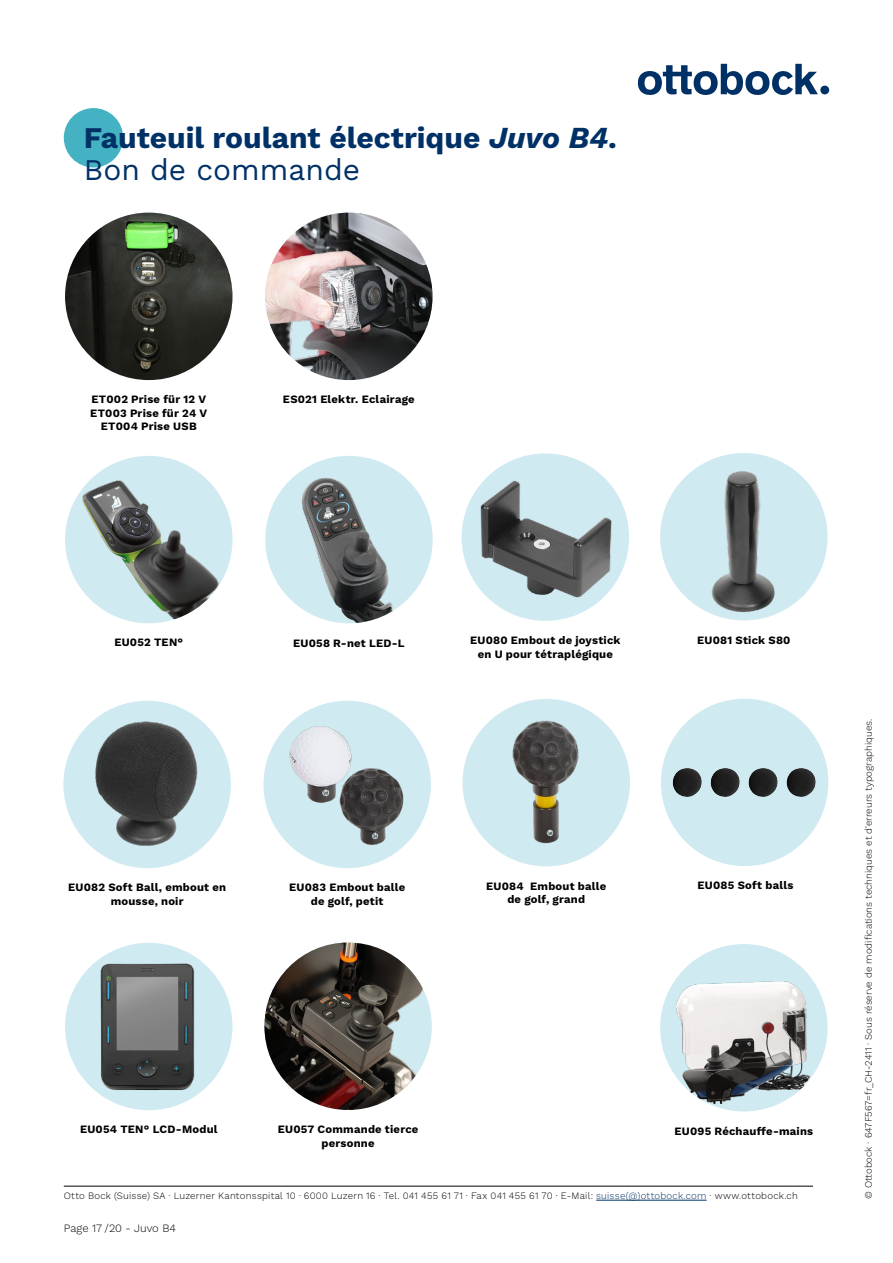
<style>
.page{position:relative;width:893px;height:1263px;background:#fff}
.page>*{position:absolute;margin:0;border:0;box-sizing:border-box;transform-origin:0 0}
.t1{font:700 30px/31.8px "Work Sans";color:#003166}
.t2{font:700 11.25px/13.5px "Work Sans";letter-spacing:.02em;color:#000;text-align:center}
.t3{font:300 11.25px "Work Sans";color:#000}
.t4{font:300 9.75px "Work Sans";letter-spacing:.01em;color:#000}
.s1{font-style:italic}
.s2{font-weight:400}
.s3{color:#003166}
</style>
<div class="page">
<img style="left:265px;top:213px;width:168px;height:167px;border-radius:84px">
<img style="left:65px;top:213px;width:167px;height:167px;border-radius:84px">
<div style="left:263px;top:701px;width:168px;height:167px;background:#d0eaf1;border-radius:50%"></div>
<img style="left:285px;top:722px;width:126px;height:125px">
<div style="left:63px;top:701px;width:168px;height:167px;background:#d0eaf1;border-radius:50%"></div>
<img style="left:79px;top:716px;width:137px;height:137px">
<div style="left:462px;top:699px;width:168px;height:167px;background:#d0eaf1;border-radius:50%"></div>
<img style="left:479px;top:715px;width:134px;height:135px">
<img style="left:264px;top:942px;width:168px;height:168px;border-radius:84px">
<div style="left:661px;top:699px;width:167px;height:167px;background:#d0eaf1;border-radius:50%"></div>
<img style="left:750px;top:768px;width:66px;height:29px">
<div style="left:660px;top:453px;width:168px;height:167px;background:#d0eaf1;border-radius:50%"></div>
<img style="left:668px;top:467px;width:149px;height:149px">
<div style="left:462px;top:453px;width:167px;height:168px;background:#d0eaf1;border-radius:50%"></div>
<img style="left:472px;top:464px;width:146px;height:146px">
<div style="left:660px;top:944px;width:168px;height:167px;background:#d0eaf1;border-radius:50%"></div>
<img style="left:669px;top:960px;width:144px;height:144px">
<div style="left:65px;top:456px;width:167px;height:167px;background:#d0eaf1;border-radius:50%"></div>
<img style="left:73px;top:476px;width:151px;height:147px">
<div style="left:265px;top:456px;width:168px;height:167px;background:#d0eaf1;border-radius:50%"></div>
<img style="left:278px;top:468px;width:155px;height:155px">
<div style="left:65px;top:943px;width:167px;height:167px;background:#d0eaf1;border-radius:50%"></div>
<img style="left:82px;top:959px;width:134px;height:135px">
<hr style="left:64px;top:1186px;width:749px;height:1px;background:#000">
<hr style="left:596px;top:1200px;width:111px;height:1px;background:#003166">
<div style="left:820px;top:86px;width:9px;height:8px;background:#003166;border-radius:50%"></div>
<svg style="left:638px;top:64px;width:180px;height:31px"></svg>
<div style="left:64px;top:108px;width:59px;height:59px;background:#44b2c3;border-radius:50%"></div>
<h1 class="t1" style="left:84px;top:121px;width:535px">Fauteuil roulant électrique <span class="s1">Juvo B4</span>.<br><span class="s2">Bon de commande</span></h1>
<p class="t2" style="left:91px;top:392px;width:116px">ET002 Prise für 12 V</p>
<p class="t2" style="left:283px;top:392px;width:134px">ES021 Elektr. Eclairage</p>
<p class="t2" style="left:90px;top:406px;width:118px">ET003 Prise für 24 V<br>ET004 Prise USB</p>
<p class="t2" style="left:114px;top:635px;width:70px">EU052 TEN°</p>
<p class="t2" style="left:293px;top:635px;width:113px">EU058 R-net LED-L</p>
<p class="t2" style="left:470px;top:633px;width:152px">EU080 Embout de joystick</p>
<p class="t2" style="left:697px;top:633px;width:95px">EU081 Stick S80</p>
<p class="t2" style="left:478px;top:647px;width:137px">en U pour tétraplégique</p>
<p class="t2" style="left:68px;top:880px;width:159px">EU082 Soft Ball, embout en mousse, noir</p>
<p class="t2" style="left:486px;top:878px;width:121px">EU084 Embout balle de golf, grand</p>
<p class="t2" style="left:697px;top:878px;width:97px">EU085 Soft balls</p>
<p class="t2" style="left:289px;top:880px;width:118px">EU083 Embout balle de golf, petit</p>
<p class="t2" style="left:80px;top:1122px;width:139px">EU054 TEN° LCD-Modul</p>
<p class="t2" style="left:278px;top:1122px;width:142px">EU057 Commande tierce personne</p>
<p class="t2" style="left:674px;top:1124px;width:140px">EU095 Réchauffe-mains</p>
<p class="t4" style="left:64px;top:1189px;width:736px">Otto Bock (Suisse) SA · Luzerner Kantonsspital 10 · 6000 Luzern 16 · Tel. 041 455 61 71 · Fax 041 455 61 70 · E-Mail: <span class="s3">suisse(@)ottobock.com</span> · www.ottobock.ch</p>
<p class="t3" style="left:64px;top:1220px;width:114px">Page 17 /20 - Juvo B4</p>
<p class="t4" style="left:861px;top:1199px;width:482px;rotate:-90deg">© Ottobock · 647F567=fr_CH-2411 · Sous réserve de modifications techniques et d'erreurs typographiques.</p>
</div>
